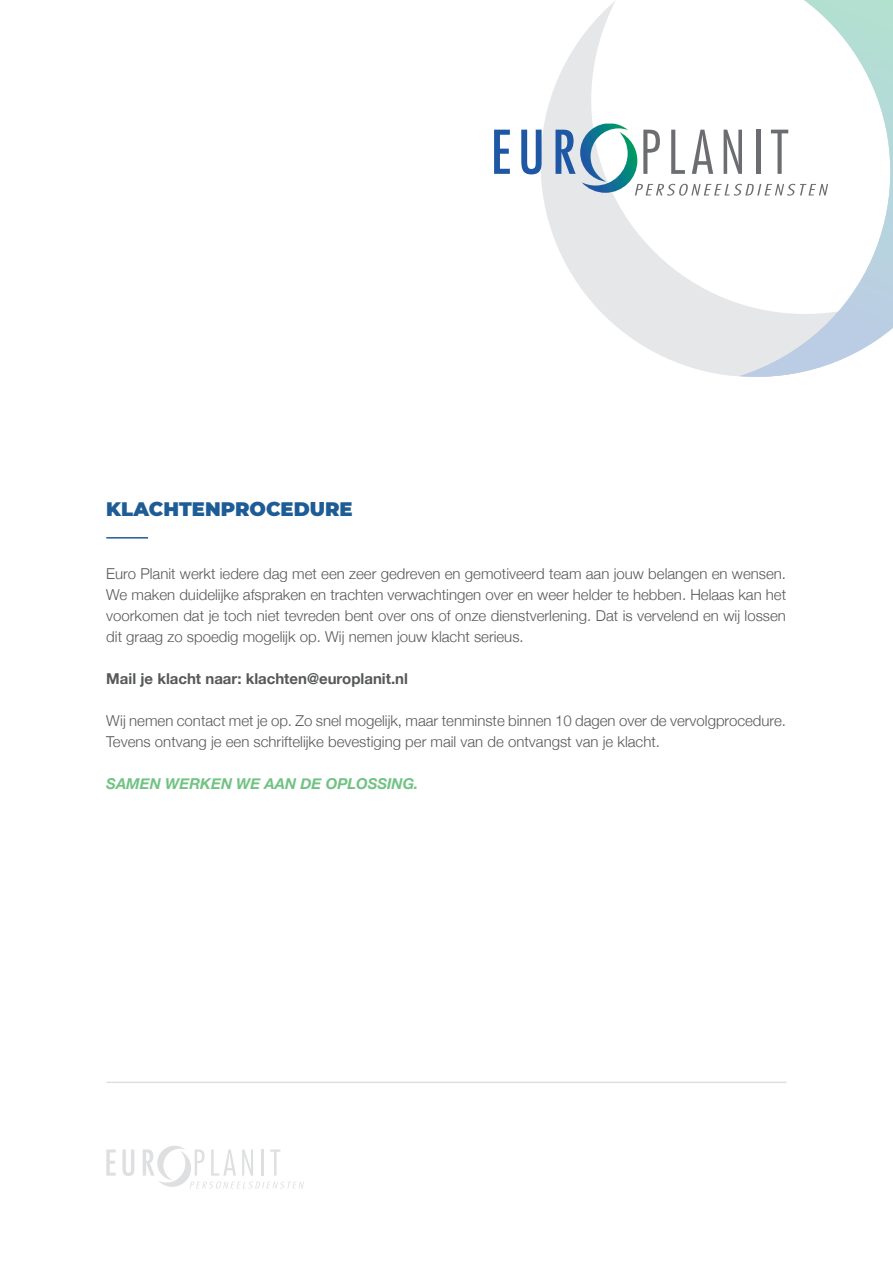
<style>
.page{position:relative;width:893px;height:1263px;background:#fff}
.page>*{position:absolute;margin:0;border:0;box-sizing:border-box;transform-origin:0 0}
.t1{font:900 19.5px "Montserrat";color:#1e5c95}
.t2{font:300 15px/21px "Helvetica Neue";color:#57585a;text-align:justify}
.t3{font:700 15px "Helvetica Neue";color:#57585a}
.t4{font:italic 700 15px "Helvetica Neue";color:#71c383}
</style>
<div class="page">
<hr style="left:106px;top:1082px;width:681px;height:1px;background:#d1d2d4">
<svg style="left:106px;top:1149px;width:10px;height:27px"></svg>
<svg style="left:122px;top:1149px;width:12px;height:27px"></svg>
<svg style="left:143px;top:1146px;width:161px;height:42px"></svg>
<svg style="left:537px;top:1px;width:157px;height:367px"></svg>
<svg style="left:694px;top:0;width:199px;height:377px"></svg>
<svg style="left:494px;top:130px;width:16px;height:44px"></svg>
<svg style="left:521px;top:130px;width:21px;height:44px"></svg>
<svg style="left:556px;top:124px;width:272px;height:72px"></svg>
<hr style="left:106px;top:537px;width:42px;height:2px;background:#1e5c95">
<h1 class="t1" style="left:106px;top:494px;width:248px">KLACHTENPROCEDURE</h1>
<p class="t2" style="left:106px;top:562px;width:681px">Euro Planit werkt iedere dag met een zeer gedreven en gemotiveerd team aan jouw belangen en wensen.<br>We maken duidelijke afspraken en trachten verwachtingen over en weer helder te hebben. Helaas kan het voorkomen dat je toch niet tevreden bent over ons of onze dienstverlening. Dat is vervelend en wij lossen dit graag zo spoedig mogelijk op. Wij nemen jouw klacht serieus.</p>
<p class="t3" style="left:106px;top:667px;width:303px">Mail je klacht naar: klachten@europlanit.nl</p>
<p class="t2" style="left:106px;top:709px;width:681px">Wij nemen contact met je op. Zo snel mogelijk, maar tenminste binnen 10 dagen over de vervolgprocedure.<br>Tevens ontvang je een schriftelijke bevestiging per mail van de ontvangst van je klacht.</p>
<p class="t4" style="left:106px;top:772px;width:313px">SAMEN WERKEN WE AAN DE OPLOSSING.</p>
</div>
